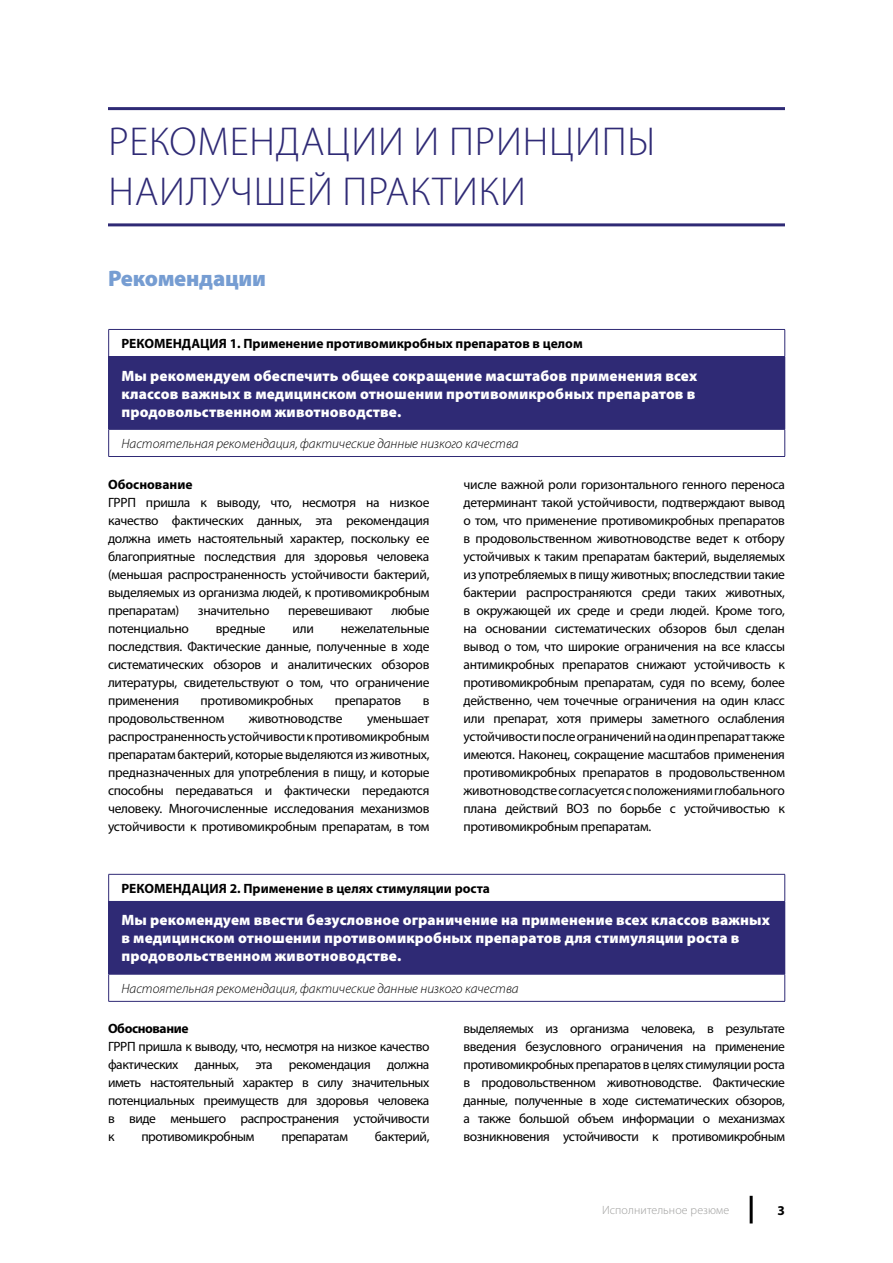
<style>
.page{position:relative;width:893px;height:1263px;background:#fff}
.page>*{position:absolute;margin:0;border:0;box-sizing:border-box;transform-origin:0 0}
.t1{font:300 40.5px/49.5px "Myriad Pro";letter-spacing:.02em;color:#2f2a75}
.t2{font:900 22.5px "Myriad Pro";letter-spacing:-.01em;color:#769dd2}
.t3{font:900 15px/18px "Myriad Pro";letter-spacing:.01em;color:#fff;text-align:justify}
.t4{font:13.5px/18px "Myriad Pro";letter-spacing:-.02em;color:#000;text-align:justify}
.t5{font:italic 300 13.5px "Myriad Pro";color:#000}
.t6{font:700 13.5px "Myriad Pro";color:#000}
.t7{font:700 13.5px "Myriad Pro";letter-spacing:-.03em;color:#000}
.t8{font:300 12px "Myriad Pro";letter-spacing:.01em;color:#9d9d9c}
</style>
<div class="page">
<div style="left:109px;top:357px;width:676px;height:72px;background:#2f2a75"></div>
<hr style="left:108px;top:329px;width:677px;height:1px;background:#2f2a75">
<svg style="left:108px;top:330px;width:1px;height:26px"></svg>
<svg style="left:784px;top:330px;width:1px;height:26px"></svg>
<hr style="left:108px;top:356px;width:677px;height:1px;background:#2f2a75">
<hr style="left:108px;top:357px;width:1px;height:72px;background:#2f2a75">
<hr style="left:108px;top:429px;width:677px;height:1px;background:#2f2a75">
<svg style="left:108px;top:430px;width:1px;height:26px"></svg>
<svg style="left:784px;top:430px;width:1px;height:26px"></svg>
<hr style="left:108px;top:456px;width:677px;height:1px;background:#2f2a75">
<div style="left:109px;top:901px;width:676px;height:73px;background:#2f2a75"></div>
<hr style="left:108px;top:874px;width:677px;height:1px;background:#2f2a75">
<svg style="left:108px;top:874px;width:1px;height:27px"></svg>
<svg style="left:784px;top:874px;width:1px;height:27px"></svg>
<svg style="left:108px;top:975px;width:1px;height:26px"></svg>
<svg style="left:784px;top:975px;width:1px;height:26px"></svg>
<hr style="left:108px;top:1001px;width:677px;height:1px;background:#2f2a75">
<hr style="left:108px;top:901px;width:677px;height:1px;background:#2f2a75">
<hr style="left:108px;top:902px;width:1px;height:72px;background:#2f2a75">
<hr style="left:108px;top:974px;width:677px;height:1px;background:#2f2a75">
<hr style="left:750px;top:1196px;width:3px;height:27px;background:#000">
<hr style="left:108px;top:107px;width:677px;height:3px;background:#2f2a75">
<hr style="left:108px;top:223px;width:677px;height:3px;background:#2f2a75">
<h1 class="t1" style="left:108px;top:117px;width:548px">РЕКОМЕНДАЦИИ И ПРИНЦИПЫ<br>НАИЛУЧШЕЙ ПРАКТИКИ</h1>
<h2 class="t2" style="left:108px;top:263px;width:160px">Рекомендации</h2>
<p class="t6" style="left:121px;top:335px;width:463px">РЕКОМЕНДАЦИЯ 1. Применение противомикробных препаратов в целом</p>
<p class="t3" style="left:121px;top:366px;width:577px">Мы рекомендуем обеспечить общее сокращение масштабов применения всех классов важных в медицинском отношении противомикробных препаратов в продовольственном животноводстве.</p>
<p class="t5" style="left:121px;top:435px;width:399px">Настоятельная рекомендация, фактические данные низкого качества</p>
<p class="t6" style="left:108px;top:475px;width:86px">Обоснование</p>
<p class="t4" style="left:108px;top:493px;width:323px">ГРРП пришла к выводу, что, несмотря на низкое качество фактических данных, эта рекомендация должна иметь настоятельный характер, поскольку ее благоприятные последствия для здоровья человека (меньшая распространенность устойчивости бактерий, выделяемых из организма людей, к противомикробным препаратам)</p>
<p class="t4" style="left:198px;top:601px;width:73px">значительно</p>
<p class="t4" style="left:288px;top:601px;width:86px">перевешивают</p>
<p class="t4" style="left:391px;top:601px;width:40px">любые</p>
<p class="t4" style="left:108px;top:619px;width:323px;text-indent:233px">нежелательные последствия. Фактические данные, полученные в ходе систематических обзоров и аналитических обзоров литературы, свидетельствуют о том, что ограничение применения</p>
<p class="t4" style="left:108px;top:619px;width:82px">потенциально</p>
<p class="t4" style="left:216px;top:619px;width:51px">вредные</p>
<p class="t4" style="left:293px;top:619px;width:23px">или</p>
<p class="t4" style="left:201px;top:691px;width:114px">противомикробных</p>
<p class="t4" style="left:335px;top:691px;width:68px">препаратов</p>
<p class="t4" style="left:423px;top:691px;width:8px">в</p>
<p class="t4" style="left:108px;top:709px;width:118px">продовольственном</p>
<p class="t4" style="left:249px;top:709px;width:95px">животноводстве</p>
<p class="t4" style="left:108px;top:709px;width:323px;text-indent:259px">уменьшает распространенность устойчивости к противомикробным препаратам бактерий, которые выделяются из животных, предназначенных для употребления в пищу, и которые способны передаваться и фактически передаются человеку. Многочисленные исследования механизмов устойчивости к противомикробным препаратам, в том</p>
<p class="t4" style="left:463px;top:475px;width:323px">числе важной роли горизонтального генного переноса детерминант такой устойчивости, подтверждают вывод о том, что применение противомикробных препаратов в продовольственном животноводстве ведет к отбору устойчивых к таким препаратам бактерий, выделяемых из употребляемых в пищу животных; впоследствии такие бактерии распространяются среди таких животных, в окружающей их среде и среди людей. Кроме того, на основании систематических обзоров был сделан вывод о том, что широкие ограничения на все классы антимикробных препаратов снижают устойчивость к противомикробным препаратам, судя по всему, более действенно, чем точечные ограничения на один класс или препарат, хотя примеры заметного ослабления устойчивости после ограничений на один препарат также имеются. Наконец, сокращение масштабов применения противомикробных препаратов в продовольственном животноводстве согласуется с положениями глобального плана действий ВОЗ по борьбе с устойчивостью к противомикробным препаратам.</p>
<p class="t6" style="left:121px;top:879px;width:370px">РЕКОМЕНДАЦИЯ 2. Применение в целях стимуляции роста</p>
<p class="t3" style="left:121px;top:911px;width:650px;text-align:left">Мы рекомендуем ввести безусловное ограничение на применение всех классов важных в медицинском отношении противомикробных препаратов для стимуляции роста в продовольственном животноводстве.</p>
<p class="t5" style="left:121px;top:980px;width:399px">Настоятельная рекомендация, фактические данные низкого качества</p>
<p class="t7" style="left:108px;top:1019px;width:82px">Обоснование</p>
<p class="t4" style="left:108px;top:1037px;width:323px">ГРРП пришла к выводу, что, несмотря на низкое качество фактических данных, эта рекомендация должна иметь настоятельный характер в силу значительных потенциальных преимуществ для здоровья человека в виде меньшего распространения устойчивости к</p>
<p class="t4" style="left:463px;top:1019px;width:323px">выделяемых из организма человека, в результате введения безусловного ограничения на применение противомикробных препаратов в целях стимуляции роста в продовольственном животноводстве. Фактические данные, полученные в ходе систематических обзоров, а также большой объем информации о механизмах возникновения устойчивости к противомикробным</p>
<p class="t4" style="left:141px;top:1127px;width:115px">противомикробным</p>
<p class="t4" style="left:281px;top:1127px;width:68px">препаратам</p>
<p class="t4" style="left:375px;top:1127px;width:56px">бактерий,</p>
<p class="t8" style="left:602px;top:1203px;width:129px">Исполнительное резюме</p>
<p class="t6" style="left:777px;top:1201px;width:9px">3</p>
</div>
